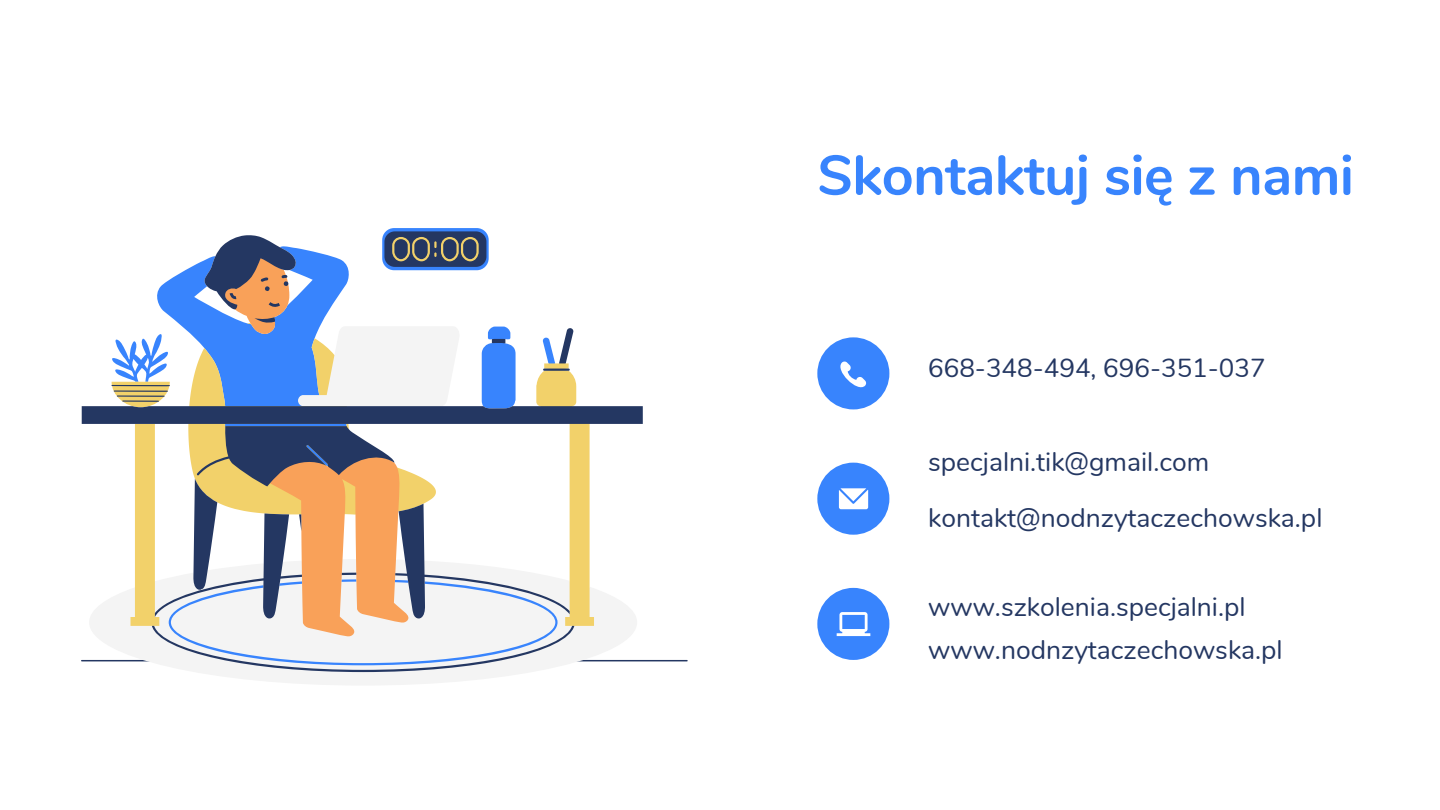
<style>
.page{position:relative;width:1440px;height:810px;background:#fff}
.page>*{position:absolute;margin:0;border:0;box-sizing:border-box;transform-origin:0 0}
.t1{font:700 55.7px "Nunito";letter-spacing:-.01em;color:#3884fd}
.t2{font:26.4px "Nunito";color:#243762}
.t3{font:26px "Nunito";color:#243762}
</style>
<div class="page">
<hr style="left:82px;top:660px;width:605px;height:1px;background:#243762">
<svg style="left:198px;top:672px;width:330px;height:13px;fill:#f4f4f4"></svg>
<svg style="left:82px;top:231px;width:561px;height:441px"></svg>
<div style="left:817px;top:337px;width:72px;height:72px;background:#3884fd;border-radius:50%"></div>
<div style="left:817px;top:463px;width:72px;height:72px;background:#3884fd;border-radius:50%"></div>
<div style="left:817px;top:588px;width:72px;height:72px;background:#3884fd;border-radius:50%"></div>
<svg style="left:840px;top:361px;width:26px;height:27px"></svg>
<svg style="left:839px;top:488px;width:29px;height:21px"></svg>
<svg style="left:837px;top:612px;width:33px;height:24px"></svg>
<h1 class="t1" style="left:817px;top:138px;width:538px">Skontaktuj się z nami</h1>
<p class="t3" style="left:928px;top:351px;width:339px">668-348-494, 696-351-037</p>
<p class="t2" style="left:928px;top:444px;width:282px">specjalni.tik@gmail.com</p>
<p class="t2" style="left:928px;top:500px;width:396px">kontakt@nodnzytaczechowska.pl</p>
<p class="t2" style="left:928px;top:589px;width:319px">www.szkolenia.specjalni.pl</p>
<p class="t2" style="left:928px;top:633px;width:356px">www.nodnzytaczechowska.pl</p>
</div>
